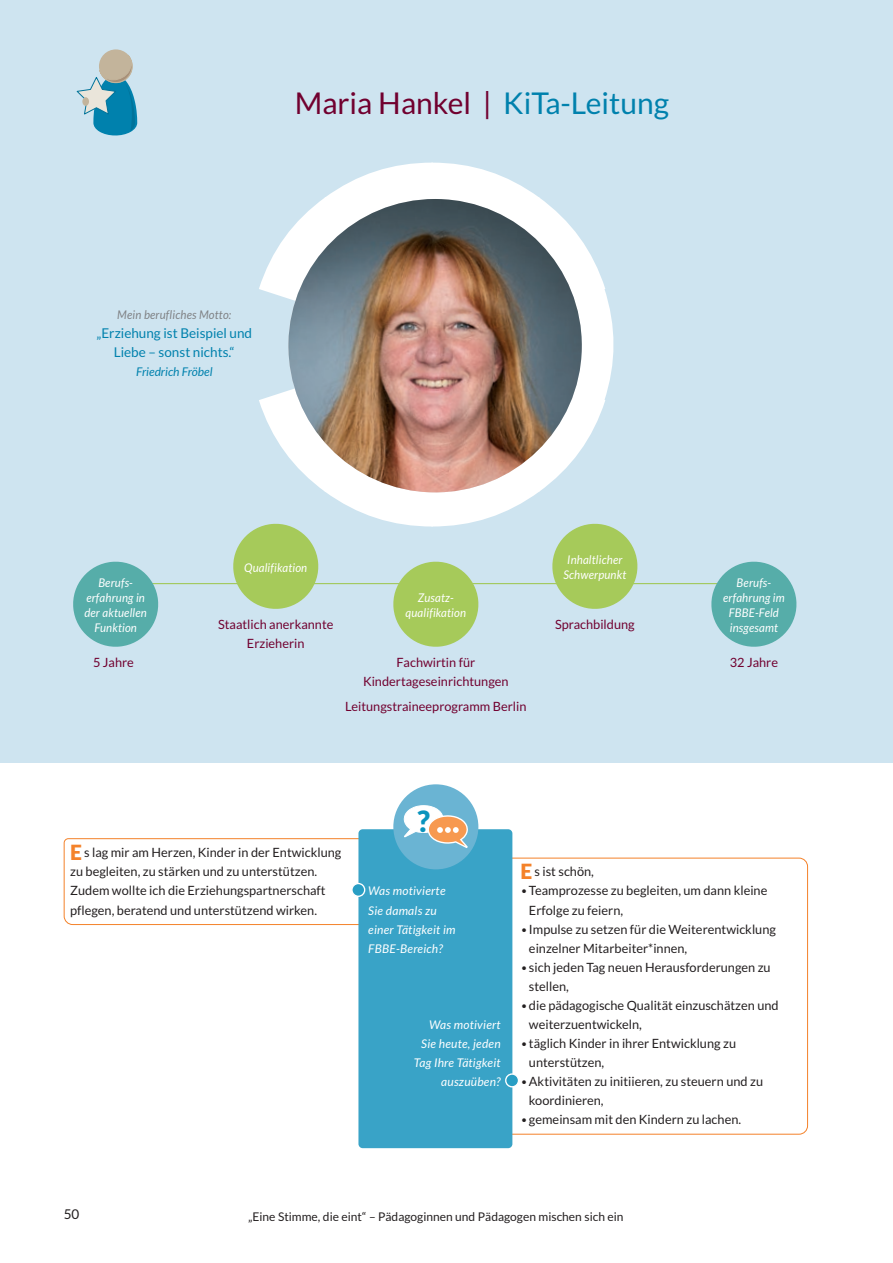
<style>
.page{position:relative;width:893px;height:1263px;background:#fff}
.page>*{position:absolute;margin:0;border:0;box-sizing:border-box;transform-origin:0 0}
.t1{font:30px "Lato";color:#71002f}
.t2{font:900 29.4px "Lato";color:#0a94bd}
.t3{font:13.5px/19px "Lato";color:#0081ad;text-align:center}
.t4{font:13.5px "Lato";color:#231f20}
.t5{font:12.75px/19px "Lato";color:#231f20}
.t6{font:12.75px/19px "Lato";color:#71002f;text-align:center}
.t7{font:italic 12px/15px "Lato";letter-spacing:.015em;color:#fff;text-align:center;scale:.95 1}
.t8{font:italic 12px/19px "Lato";letter-spacing:.015em;color:#fff}
.t9{font:12px "Lato";color:#231f20}
.t10{font:italic 12px "Lato";letter-spacing:.015em;color:#808285;scale:.95 1}
.t11{font:italic 12px "Lato";color:#0081ad}
.s1{color:#0081ad}
.s2{font-weight:900;font-size:21px;color:#f4822a}
.s3{font-weight:300}
</style>
<div class="page">
<div style="left:0;top:0;width:893px;height:762px;background:#cee4f0"></div>
<svg style="left:76px;top:49px;width:61px;height:87px"></svg>
<div style="left:82px;top:97px;width:7px;height:9px;background:#c3b49b;border-radius:50%"></div>
<svg style="left:512px;top:857px;width:296px;height:278px"></svg>
<svg style="left:63px;top:838px;width:295px;height:87px"></svg>
<div style="left:358px;top:829px;width:154px;height:319px;background:#39a3c7;border-radius:4px"></div>
<div style="left:393px;top:784px;width:85px;height:85px;background:#6ab4d3;border-radius:50%"></div>
<svg style="left:403px;top:805px;width:65px;height:43px"></svg>
<svg style="left:352px;top:883px;width:13px;height:13px"></svg>
<div style="left:351px;top:883px;width:14px;height:14px;border:1px solid #fff;border-radius:50%"></div>
<svg style="left:506px;top:1074px;width:12px;height:13px"></svg>
<div style="left:505px;top:1073px;width:14px;height:14px;border:1px solid #fff;border-radius:50%"></div>
<hr style="left:130px;top:583px;width:606px;height:1px;background:#9cc548">
<svg style="left:73px;top:561px;width:87px;height:86px"></svg>
<svg style="left:709px;top:561px;width:88px;height:86px"></svg>
<svg style="left:231px;top:163px;width:408px;height:484px"></svg>
<h1 class="t1" style="left:295px;top:87px;width:376px">Maria Hankel | <span class="s1">KiTa-Leitung</span></h1>
<p class="t10" style="left:117px;top:308px;width:121px">Mein berufliches Motto:</p>
<p class="t3" style="left:96px;top:324px;width:157px">„Erziehung ist Beispiel und<br>Liebe – sonst nichts.“</p>
<p class="t11" style="left:136px;top:365px;width:78px">Friedrich Fröbel</p>
<p class="t7" style="left:563px;top:553px;width:68px">Inhaltlicher<br>Schwerpunkt</p>
<p class="t6" style="left:555px;top:614px;width:81px">Sprachbildung</p>
<p class="t7" style="left:244px;top:560px;width:68px">Qualifikation</p>
<p class="t7" style="left:84px;top:575px;width:67px">Berufs&shy;erfahrung in der aktuellen<br>Funktion</p>
<p class="t7" style="left:723px;top:575px;width:66px">Berufs&shy;erfahrung im<br>FBBE-Feld insgesamt</p>
<p class="t7" style="left:406px;top:591px;width:65px">Zusatz&shy;qualifikation</p>
<p class="t6" style="left:218px;top:614px;width:117px">Staatlich anerkannte<br>Erzieherin</p>
<p class="t6" style="left:93px;top:653px;width:42px">5 Jahre</p>
<p class="t6" style="left:730px;top:653px;width:50px">32 Jahre</p>
<p class="t6" style="left:363px;top:653px;width:147px">Fachwirtin für<br>Kindertageseinrichtungen</p>
<p class="t6" style="left:345px;top:697px;width:183px">Leitungstraineeprogramm Berlin</p>
<p class="t5" style="left:70px;top:843px;width:273px"><span class="s2">E</span> s lag mir am Herzen, Kinder in der Entwicklung zu begleiten, zu stärken und zu unterstützen.<br>Zudem wollte ich die Erziehungspartnerschaft pflegen, beratend und unterstützend wirken.</p>
<h2 class="t2" style="left:417px;top:804px;width:14px">?</h2>
<p class="t8" style="left:368px;top:882px;width:89px">Was motivierte<br>Sie damals zu einer Tätigkeit im<br>FBBE-Bereich?</p>
<p class="t8" style="left:414px;top:1015px;width:88px;text-align:right">Was motiviert<br>Sie heute, jeden<br>Tag Ihre Tätigkeit auszuüben?</p>
<p class="t5" style="left:520px;top:862px;width:75px"><span class="s2">E</span> s ist schön,</p>
<p class="t5" style="left:529px;top:881px;width:240px;text-indent:-9px"><span class="s3">•</span>Teamprozesse zu begleiten, um dann kleine<br>Erfolge zu feiern,</p>
<p class="t5" style="left:529px;top:919px;width:248px;text-indent:-9px"><span class="s3">•</span>Impulse zu setzen für die Weiterentwicklung einzelner Mitarbeiter*innen,</p>
<p class="t5" style="left:529px;top:957px;width:243px;text-indent:-9px"><span class="s3">•</span>sich jeden Tag neuen Herausforderungen zu stellen,</p>
<p class="t5" style="left:529px;top:995px;width:251px;text-indent:-9px"><span class="s3">•</span>die pädagogische Qualität einzuschätzen und weiterzuentwickeln,</p>
<p class="t5" style="left:529px;top:1034px;width:209px;text-indent:-9px"><span class="s3">•</span>täglich Kinder in ihrer Entwicklung zu unterstützen,</p>
<p class="t5" style="left:529px;top:1072px;width:236px;text-indent:-9px"><span class="s3">•</span>Aktivitäten zu initiieren, zu steuern und zu koordinieren,</p>
<p class="t5" style="left:520px;top:1110px;width:222px"><span class="s3">•</span>gemeinsam mit den Kindern zu lachen.</p>
<p class="t4" style="left:64px;top:1207px;width:17px">50</p>
<p class="t9" style="left:248px;top:1209px;width:377px">„Eine Stimme, die eint“ – Pädagoginnen und Pädagogen mischen sich ein</p>
</div>
